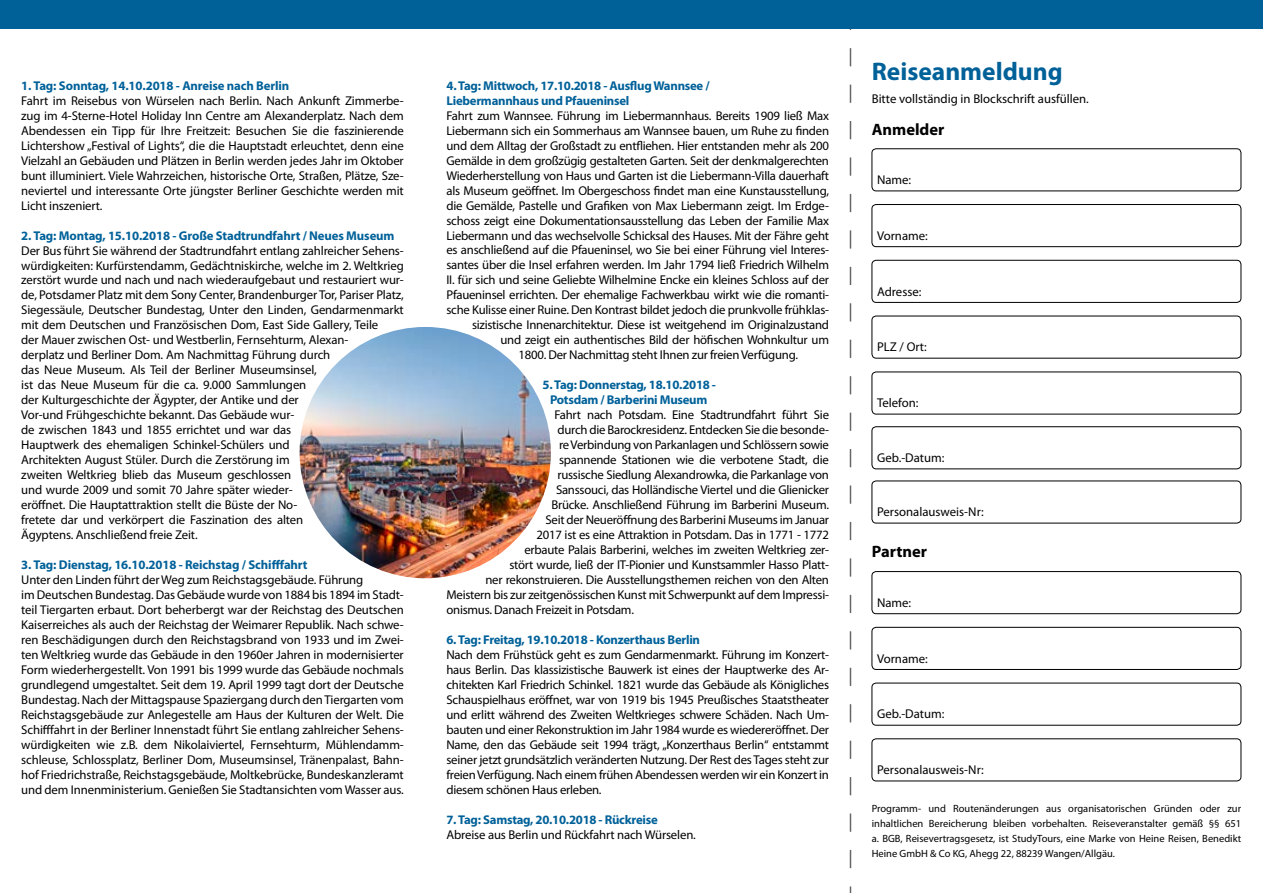
<style>
.page{position:relative;width:1263px;height:893px;background:#fff}
.page>*{position:absolute;margin:0;border:0;box-sizing:border-box;transform-origin:0 0}
.t1{font:700 25.5px "Myriad Pro";color:#006199}
.t2{font:700 16.5px "Myriad Pro";color:#000}
.t3{font:12.75px/15px "Myriad Pro";letter-spacing:-.015em;color:#000;text-align:justify}
.t4{font:700 12.75px/15px "Myriad Pro";letter-spacing:-.02em;color:#006199}
.t5{font:10.5px/15px "Myriad Pro";color:#000;text-align:justify}
</style>
<div class="page">
<svg style="left:850px;top:29px;width:1px;height:864px"></svg>
<div style="left:0;top:0;width:1263px;height:29px;background:#006199"></div>
<div style="left:872px;top:149px;width:369px;height:42px;border:1px solid #000;border-radius:4px"></div>
<div style="left:872px;top:571px;width:369px;height:43px;border:1px solid #000;border-radius:4px"></div>
<div style="left:872px;top:204px;width:369px;height:43px;border:1px solid #000;border-radius:4px"></div>
<div style="left:872px;top:627px;width:369px;height:43px;border:1px solid #000;border-radius:4px"></div>
<div style="left:872px;top:260px;width:369px;height:43px;border:1px solid #000;border-radius:4px"></div>
<div style="left:872px;top:683px;width:369px;height:42px;border:1px solid #000;border-radius:4px"></div>
<div style="left:872px;top:316px;width:369px;height:42px;border:1px solid #000;border-radius:4px"></div>
<div style="left:872px;top:372px;width:369px;height:42px;border:1px solid #000;border-radius:4px"></div>
<div style="left:872px;top:427px;width:369px;height:42px;border:1px solid #000;border-radius:4px"></div>
<div style="left:872px;top:481px;width:369px;height:42px;border:1px solid #000;border-radius:4px"></div>
<div style="left:872px;top:739px;width:369px;height:42px;border:1px solid #000;border-radius:4px"></div>
<img style="left:300px;top:327px;width:251px;height:251px;border-radius:126px">
<p class="t4" style="left:21px;top:77px;width:270px">1. Tag: Sonntag, 14.10.2018 - Anreise nach Berlin</p>
<p class="t3" style="left:21px;top:93px;width:384px">Fahrt im Reisebus von Würselen nach Berlin. Nach Ankunft Zimmerbe&shy;zug im 4-Sterne-Hotel Holiday Inn Centre am Alexanderplatz. Nach dem Abendessen ein Tipp für Ihre Freitzeit: Besuchen Sie die faszinierende Lichtershow „Festival of Lights“, die die Hauptstadt erleuchtet, denn eine Vielzahl an Gebäuden und Plätzen in Berlin werden jedes Jahr im Oktober bunt illuminiert. Viele Wahrzeichen, historische Orte, Straßen, Plätze, Sze&shy;neviertel und interessante Orte jüngster Berliner Geschichte werden mit Licht inszeniert.</p>
<p class="t4" style="left:21px;top:227px;width:375px">2. Tag: Montag, 15.10.2018 - Große Stadtrundfahrt / Neues Museum</p>
<p class="t3" style="left:21px;top:243px;width:384px;text-align:left">Der Bus führt Sie während der Stadtrundfahrt entlang zahlreicher Sehens&shy;würdigkeiten: Kurfürstendamm, Gedächtniskirche, welche im 2. Weltkrieg zerstört wurde und nach und nach wiederaufgebaut und restauriert wur&shy;de, Potsdamer Platz mit dem Sony Center, Brandenburger Tor, Pariser Platz, Siegessäule, Deutscher Bundestag, Unter den Linden, Gendarmenmarkt mit dem Deutschen und Französischen Dom, East Side Gallery, Teile<br>der Mauer zwischen Ost- und Westberlin, Fernsehturm, Alexan-<br>derplatz und Berliner Dom. Am Nachmittag Führung durch<br>das Neue Museum. Als Teil der Berliner Museumsinsel,<br>ist das Neue Museum für die ca. 9.000 Sammlungen<br>der Kulturgeschichte der Ägypter, der Antike und der<br>Vor-und Frühgeschichte bekannt. Das Gebäude wur-<br>de zwischen 1843 und 1855 errichtet und war das<br>Hauptwerk des ehemaligen Schinkel-Schülers und<br>Architekten August Stüler. Durch die Zerstörung im<br>zweiten Weltkrieg blieb das Museum geschlossen<br>und wurde 2009 und somit 70 Jahre später wieder-<br>eröffnet. Die Hauptattraktion stellt die Büste der No-<br>fretete dar und verkörpert die Faszination des alten<br>Ägyptens. Anschließend freie Zeit.</p>
<p class="t4" style="left:21px;top:557px;width:288px">3. Tag: Dienstag, 16.10.2018 - Reichstag / Schifffahrt</p>
<p class="t3" style="left:21px;top:572px;width:384px;text-align:left">Unter den Linden führt der Weg zum Reichstagsgebäude. Führung<br>im Deutschen Bundestag. Das Gebäude wurde von 1884 bis 1894 im Stadt&shy;teil Tiergarten erbaut. Dort beherbergt war der Reichstag des Deutschen Kaiserreiches als auch der Reichstag der Weimarer Republik. Nach schwe&shy;ren Beschädigungen durch den Reichstagsbrand von 1933 und im Zwei&shy;ten Weltkrieg wurde das Gebäude in den 1960er Jahren in modernisierter Form wiederhergestellt. Von 1991 bis 1999 wurde das Gebäude nochmals grundlegend umgestaltet. Seit dem 19. April 1999 tagt dort der Deutsche Bundestag. Nach der Mittagspause Spaziergang durch den Tiergarten vom Reichstagsgebäude zur Anlegestelle am Haus der Kulturen der Welt. Die Schifffahrt in der Berliner Innenstadt führt Sie entlang zahlreicher Sehens&shy;würdigkeiten wie z.B. dem Nikolaiviertel, Fernsehturm, Mühlendamm&shy;schleuse, Schlossplatz, Berliner Dom, Museumsinsel, Tränenpalast, Bahn&shy;hof Friedrichstraße, Reichstagsgebäude, Moltkebrücke, Bundeskanzleramt und dem Innenministerium. Genießen Sie Stadtansichten vom Wasser aus.</p>
<p class="t4" style="left:446px;top:77px;width:265px">4. Tag: Mittwoch, 17.10.2018 - Ausflug Wannsee /<br>Liebermannhaus und Pfaueninsel</p>
<p class="t3" style="left:446px;top:108px;width:384px">Fahrt zum Wannsee. Führung im Liebermannhaus. Bereits 1909 ließ Max</p>
<p class="t3" style="left:446px;top:123px;width:384px">Liebermann sich ein Sommerhaus am Wannsee bauen, um Ruhe zu finden</p>
<p class="t3" style="left:446px;top:138px;width:384px">und dem Alltag der Großstadt zu entfliehen. Hier entstanden mehr als 200</p>
<p class="t3" style="left:446px;top:153px;width:384px">Gemälde in dem großzügig gestalteten Garten. Seit der denkmalgerechten</p>
<p class="t3" style="left:446px;top:168px;width:384px">Wiederherstellung von Haus und Garten ist die Liebermann-Villa dauerhaft</p>
<p class="t3" style="left:446px;top:183px;width:384px">als Museum geöffnet. Im Obergeschoss findet man eine Kunstausstellung,</p>
<p class="t3" style="left:446px;top:198px;width:384px">die Gemälde, Pastelle und Grafiken von Max Liebermann zeigt. Im Erdge-</p>
<p class="t3" style="left:446px;top:213px;width:384px">schoss zeigt eine Dokumentationsausstellung das Leben der Familie Max</p>
<p class="t3" style="left:446px;top:228px;width:384px">Liebermann und das wechselvolle Schicksal des Hauses. Mit der Fähre geht</p>
<p class="t3" style="left:446px;top:242px;width:384px">es anschließend auf die Pfaueninsel, wo Sie bei einer Führung viel Interes-</p>
<p class="t3" style="left:446px;top:257px;width:384px">santes über die Insel erfahren werden. Im Jahr 1794 ließ Friedrich Wilhelm</p>
<p class="t3" style="left:446px;top:272px;width:384px">II. für sich und seine Geliebte Wilhelmine Encke ein kleines Schloss auf der</p>
<p class="t3" style="left:446px;top:287px;width:384px">Pfaueninsel errichten. Der ehemalige Fachwerkbau wirkt wie die romanti-</p>
<p class="t3" style="left:446px;top:302px;width:384px">sche Kulisse einer Ruine. Den Kontrast bildet jedoch die prunkvolle frühklas-</p>
<p class="t3" style="left:472px;top:317px;width:359px">sizistische Innenarchitektur. Diese ist weitgehend im Originalzustand</p>
<p class="t3" style="left:500px;top:332px;width:330px">und zeigt ein authentisches Bild der höfischen Wohnkultur um</p>
<p class="t3" style="left:518px;top:347px;width:281px">1800. Der Nachmittag steht Ihnen zur freien Verfügung.</p>
<p class="t4" style="left:542px;top:377px;width:175px;text-align:center">5. Tag: Donnerstag, 18.10.2018 -<br>Potsdam / Barberini Museum</p>
<p class="t3" style="left:554px;top:407px;width:276px">Fahrt nach Potsdam. Eine Stadtrundfahrt führt Sie</p>
<p class="t3" style="left:557px;top:422px;width:273px">durch die Barockresidenz. Entdecken Sie die besonde-</p>
<p class="t3" style="left:559px;top:437px;width:271px">re Verbindung von Parkanlagen und Schlössern sowie</p>
<p class="t3" style="left:559px;top:452px;width:271px">spannende Stationen wie die verbotene Stadt, die</p>
<p class="t3" style="left:557px;top:467px;width:273px">russische Siedlung Alexandrowka, die Parkanlage von</p>
<p class="t3" style="left:556px;top:482px;width:275px">Sanssouci, das Holländische Viertel und die Glienicker</p>
<p class="t3" style="left:551px;top:497px;width:279px">Brücke. Anschließend Führung im Barberini Museum.</p>
<p class="t3" style="left:545px;top:512px;width:285px">Seit der Neueröffnung des Barberini Museums im Januar</p>
<p class="t3" style="left:536px;top:527px;width:294px">2017 ist es eine Attraktion in Potsdam. Das in 1771 - 1772</p>
<p class="t3" style="left:524px;top:542px;width:306px">erbaute Palais Barberini, welches im zweiten Weltkrieg zer-</p>
<p class="t3" style="left:509px;top:557px;width:321px">stört wurde, ließ der IT-Pionier und Kunstsammler Hasso Platt-</p>
<p class="t3" style="left:485px;top:572px;width:345px">ner rekonstruieren. Die Ausstellungsthemen reichen von den Alten</p>
<p class="t3" style="left:446px;top:587px;width:384px">Meistern bis zur zeitgenössischen Kunst mit Schwerpunkt auf dem Impressi-</p>
<p class="t3" style="left:446px;top:602px;width:189px">onismus. Danach Freizeit in Potsdam.</p>
<p class="t4" style="left:446px;top:632px;width:255px">6. Tag: Freitag, 19.10.2018 - Konzerthaus Berlin</p>
<p class="t3" style="left:446px;top:647px;width:384px">Nach dem Frühstück geht es zum Gendarmenmarkt. Führung im Konzert&shy;haus Berlin. Das klassizistische Bauwerk ist eines der Hauptwerke des Ar&shy;chitekten Karl Friedrich Schinkel. 1821 wurde das Gebäude als Königliches Schauspielhaus eröffnet, war von 1919 bis 1945 Preußisches Staatstheater und erlitt während des Zweiten Weltkrieges schwere Schäden. Nach Um&shy;bauten und einer Rekonstruktion im Jahr 1984 wurde es wiedereröffnet. Der Name, den das Gebäude seit 1994 trägt, „Konzerthaus Berlin“ entstammt seiner jetzt grundsätzlich veränderten Nutzung. Der Rest des Tages steht zur freien Verfügung. Nach einem frühen Abendessen werden wir ein Konzert in diesem schönen Haus erleben.</p>
<p class="t4" style="left:446px;top:812px;width:213px">7. Tag: Samstag, 20.10.2018 - Rückreise</p>
<p class="t3" style="left:446px;top:827px;width:251px">Abreise aus Berlin und Rückfahrt nach Würselen.</p>
<h1 class="t1" style="left:872px;top:54px;width:192px">Reiseanmeldung</h1>
<p class="t3" style="left:872px;top:91px;width:219px">Bitte vollständig in Blockschrift ausfüllen.</p>
<p class="t2" style="left:872px;top:118px;width:74px">Anmelder</p>
<p class="t3" style="left:877px;top:172px;width:36px">Name:</p>
<p class="t3" style="left:877px;top:228px;width:52px">Vorname:</p>
<p class="t3" style="left:877px;top:284px;width:46px">Adresse:</p>
<p class="t3" style="left:877px;top:339px;width:51px">PLZ / Ort:</p>
<p class="t3" style="left:877px;top:395px;width:43px">Telefon:</p>
<p class="t3" style="left:877px;top:450px;width:69px">Geb.-Datum:</p>
<p class="t3" style="left:877px;top:504px;width:108px">Personalausweis-Nr:</p>
<p class="t2" style="left:872px;top:541px;width:57px">Partner</p>
<p class="t3" style="left:877px;top:595px;width:36px">Name:</p>
<p class="t3" style="left:877px;top:651px;width:52px">Vorname:</p>
<p class="t3" style="left:877px;top:706px;width:69px">Geb.-Datum:</p>
<p class="t3" style="left:877px;top:762px;width:108px">Personalausweis-Nr:</p>
<p class="t5" style="left:872px;top:800px;width:371px">Programm- und Routenänderungen aus organisatorischen Gründen oder zur inhaltlichen Bereicherung bleiben vorbehalten. Reiseveranstalter gemäß §§ 651 a. BGB, Reisevertragsgesetz, ist StudyTours, eine Marke von Heine Reisen, Benedikt Heine GmbH &amp; Co KG, Ahegg 22, 88239 Wangen/Allgäu.</p>
</div>
